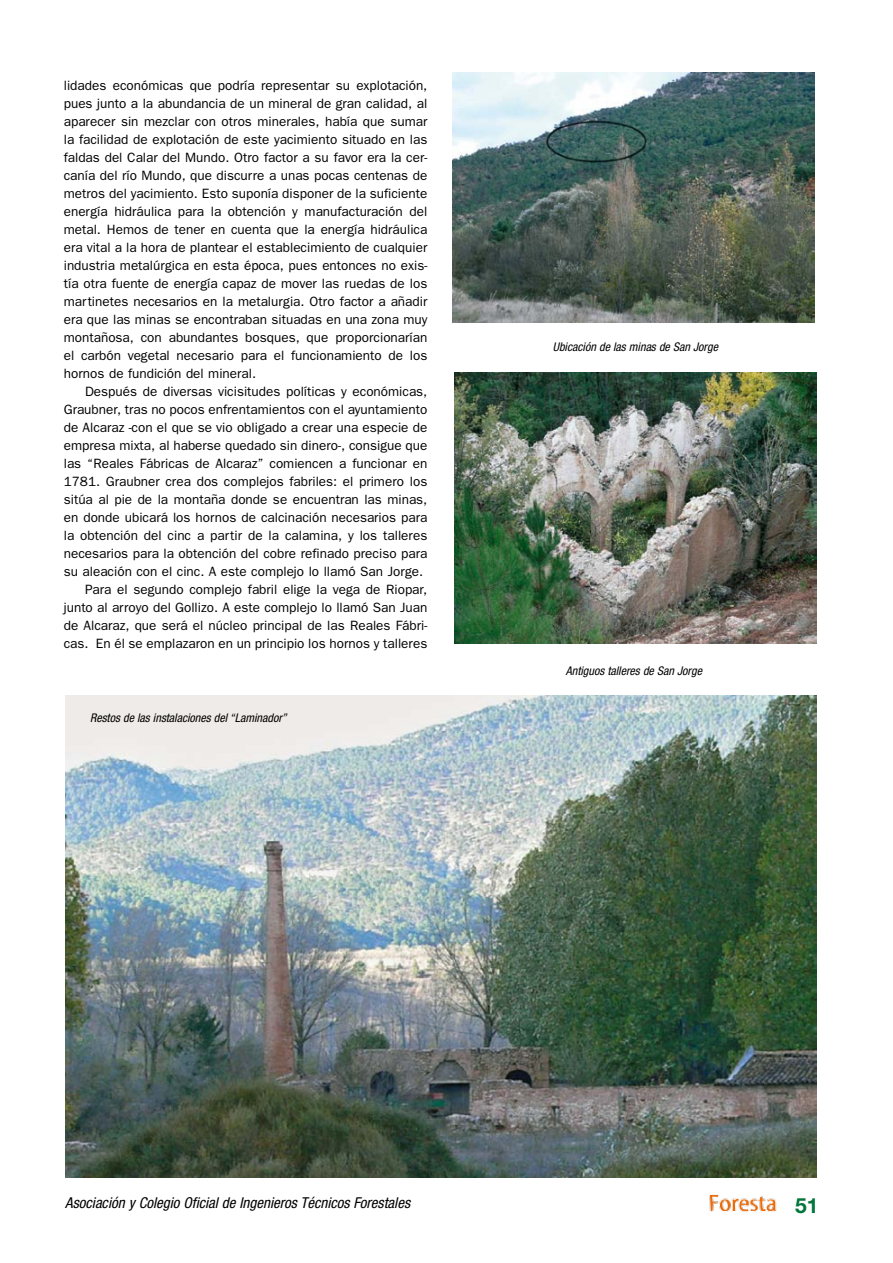
<style>
.page{position:relative;width:893px;height:1263px;background:#fff}
.page>*{position:absolute;margin:0;border:0;box-sizing:border-box;transform-origin:0 0}
.t1{font:700 21px "Helvetica Neue";color:#00763b}
.t2{font:italic condensed 15px "Helvetica Neue";color:#000}
.t3{font:13.5px "Franklin Gothic";color:#000}
.t4{font:italic condensed 12px "Helvetica Neue";color:#000}
</style>
<div class="page">
<img style="left:709px;top:1195px;width:67px;height:17px">
<img style="left:453px;top:72px;width:362px;height:250px">
<img style="left:454px;top:373px;width:362px;height:271px">
<img style="left:65px;top:695px;width:751px;height:483px">
<p class="t3" style="left:64px;top:78px;width:365px">lidades económicas que podría representar su explotación,</p>
<p class="t3" style="left:64px;top:96px;width:365px">pues junto a la abundancia de un mineral de gran calidad, al</p>
<p class="t3" style="left:64px;top:114px;width:365px">aparecer sin mezclar con otros minerales, había que sumar</p>
<p class="t3" style="left:64px;top:132px;width:365px">la facilidad de explotación de este yacimiento situado en las</p>
<p class="t3" style="left:64px;top:150px;width:365px">faldas del Calar del Mundo. Otro factor a su favor era la cer-</p>
<p class="t3" style="left:64px;top:168px;width:365px">canía del río Mundo, que discurre a unas pocas centenas de</p>
<p class="t3" style="left:64px;top:186px;width:365px">metros del yacimiento. Esto suponía disponer de la suficiente</p>
<p class="t3" style="left:64px;top:204px;width:365px">energía hidráulica para la obtención y manufacturación del</p>
<p class="t3" style="left:64px;top:222px;width:365px">metal. Hemos de tener en cuenta que la energía hidráulica</p>
<p class="t3" style="left:64px;top:240px;width:365px">era vital a la hora de plantear el establecimiento de cualquier</p>
<p class="t3" style="left:64px;top:258px;width:365px">industria metalúrgica en esta época, pues entonces no exis-</p>
<p class="t3" style="left:64px;top:276px;width:365px">tía otra fuente de energía capaz de mover las ruedas de los</p>
<p class="t3" style="left:64px;top:294px;width:365px">martinetes necesarios en la metalurgia. Otro factor a añadir</p>
<p class="t3" style="left:64px;top:312px;width:365px">era que las minas se encontraban situadas en una zona muy</p>
<p class="t3" style="left:64px;top:330px;width:365px">montañosa, con abundantes bosques, que proporcionarían</p>
<p class="t3" style="left:64px;top:348px;width:365px">el carbón vegetal necesario para el funcionamiento de los</p>
<p class="t3" style="left:64px;top:366px;width:194px">hornos de fundición del mineral.</p>
<p class="t3" style="left:85px;top:384px;width:344px">Después de diversas vicisitudes políticas y económicas,</p>
<p class="t3" style="left:64px;top:402px;width:365px">Graubner, tras no pocos enfrentamientos con el ayuntamiento</p>
<p class="t3" style="left:64px;top:420px;width:365px">de Alcaraz -con el que se vio obligado a crear una especie de</p>
<p class="t3" style="left:64px;top:438px;width:365px">empresa mixta, al haberse quedado sin dinero-, consigue que</p>
<p class="t3" style="left:64px;top:456px;width:365px">las “Reales Fábricas de Alcaraz” comiencen a funcionar en</p>
<p class="t3" style="left:64px;top:474px;width:365px">1781. Graubner crea dos complejos fabriles: el primero los</p>
<p class="t3" style="left:64px;top:492px;width:365px">sitúa al pie de la montaña donde se encuentran las minas,</p>
<p class="t3" style="left:64px;top:510px;width:365px">en donde ubicará los hornos de calcinación necesarios para</p>
<p class="t3" style="left:64px;top:528px;width:365px">la obtención del cinc a partir de la calamina, y los talleres</p>
<p class="t3" style="left:64px;top:546px;width:365px">necesarios para la obtención del cobre refinado preciso para</p>
<p class="t3" style="left:64px;top:564px;width:361px">su aleación con el cinc. A este complejo lo llamó San Jorge.</p>
<p class="t3" style="left:85px;top:582px;width:344px">Para el segundo complejo fabril elige la vega de Riopar,</p>
<p class="t3" style="left:64px;top:600px;width:365px">junto al arroyo del Gollizo. A este complejo lo llamó San Juan</p>
<p class="t3" style="left:64px;top:618px;width:365px">de Alcaraz, que será el núcleo principal de las Reales Fábri-</p>
<p class="t3" style="left:64px;top:636px;width:365px">cas. En él se emplazaron en un principio los hornos y talleres</p>
<p class="t4" style="left:90px;top:711px;width:198px">Restos de las instalaciones del “Laminador”</p>
<p class="t4" style="left:553px;top:339px;width:167px">Ubicación de las minas de San Jorge</p>
<p class="t4" style="left:566px;top:664px;width:138px">Antiguos talleres de San Jorge</p>
<p class="t2" style="left:65px;top:1194px;width:346px">Asociación y Colegio Oficial de Ingenieros Técnicos Forestales</p>
<p class="t1" style="left:795px;top:1192px;width:25px">51</p>
</div>
